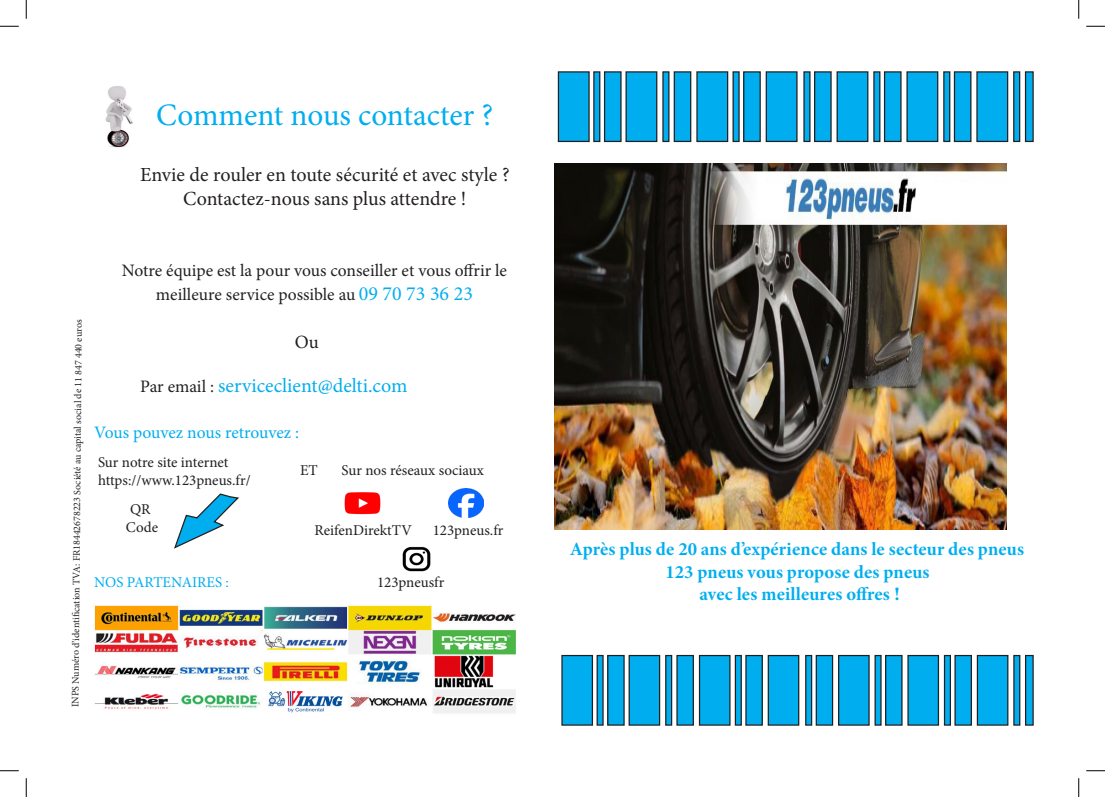
<style>
.page{position:relative;width:1105px;height:797px;background:#fff}
.page>*{position:absolute;margin:0;border:0;box-sizing:border-box;transform-origin:0 0}
.t1{font:31.25px "Minion Pro";letter-spacing:-.005em;color:#00aeef}
.t2{font:20px "Minion Pro";letter-spacing:-.005em;color:#231f20}
.t3{font:20px "Minion Pro";color:#00aeef}
.t4{font:18.75px "Minion Variable Concept";letter-spacing:.005em;color:#00aeef}
.t5{font:18.75px "Minion Pro";color:#231f20}
.t6{font:17.5px/24px "Minion Pro";color:#231f20;text-align:center}
.t7{font:17.5px "Minion Pro";letter-spacing:-.005em;color:#00aeef}
.t8{font:15px "Minion Pro";color:#231f20}
.t9{font:15px "Minion Pro";color:#00aeef}
.t10{font:10px "Minion Pro";letter-spacing:-.01em;color:#231f20}
.s1{font-size:20px;color:#00aeef}
.s2{font-size:17.5px;color:#231f20}
</style>
<div class="page">
<img style="left:554px;top:164px;width:453px;height:365px">
<div style="left:558px;top:72px;width:31px;height:69px;background:#00aeef"></div>
<div style="left:558px;top:71px;width:32px;height:71px;border:1px solid #231f20"></div>
<div style="left:594px;top:72px;width:6px;height:69px;background:#00aeef"></div>
<div style="left:593px;top:71px;width:7px;height:71px;border:1px solid #231f20"></div>
<div style="left:605px;top:72px;width:16px;height:69px;background:#00aeef"></div>
<div style="left:604px;top:71px;width:18px;height:71px;border:1px solid #231f20"></div>
<div style="left:674px;top:72px;width:17px;height:69px;background:#00aeef"></div>
<div style="left:674px;top:71px;width:17px;height:71px;border:1px solid #231f20"></div>
<div style="left:626px;top:72px;width:31px;height:69px;background:#00aeef"></div>
<div style="left:625px;top:71px;width:32px;height:71px;border:1px solid #231f20"></div>
<div style="left:663px;top:72px;width:6px;height:69px;background:#00aeef"></div>
<div style="left:662px;top:71px;width:7px;height:71px;border:1px solid #231f20"></div>
<div style="left:697px;top:72px;width:31px;height:69px;background:#00aeef"></div>
<div style="left:696px;top:71px;width:32px;height:71px;border:1px solid #231f20"></div>
<div style="left:733px;top:72px;width:6px;height:69px;background:#00aeef"></div>
<div style="left:732px;top:71px;width:8px;height:71px;border:1px solid #231f20"></div>
<div style="left:744px;top:72px;width:16px;height:69px;background:#00aeef"></div>
<div style="left:743px;top:71px;width:18px;height:71px;border:1px solid #231f20"></div>
<div style="left:766px;top:72px;width:31px;height:69px;background:#00aeef"></div>
<div style="left:766px;top:71px;width:31px;height:71px;border:1px solid #231f20"></div>
<div style="left:804px;top:72px;width:6px;height:69px;background:#00aeef"></div>
<div style="left:815px;top:72px;width:16px;height:69px;background:#00aeef"></div>
<div style="left:814px;top:71px;width:18px;height:71px;border:1px solid #231f20"></div>
<div style="left:837px;top:72px;width:31px;height:69px;background:#00aeef"></div>
<div style="left:836px;top:71px;width:32px;height:71px;border:1px solid #231f20"></div>
<div style="left:874px;top:72px;width:6px;height:69px;background:#00aeef"></div>
<div style="left:873px;top:71px;width:7px;height:71px;border:1px solid #231f20"></div>
<div style="left:884px;top:72px;width:17px;height:69px;background:#00aeef"></div>
<div style="left:884px;top:71px;width:17px;height:71px;border:1px solid #231f20"></div>
<div style="left:907px;top:72px;width:31px;height:69px;background:#00aeef"></div>
<div style="left:906px;top:71px;width:32px;height:71px;border:1px solid #231f20"></div>
<div style="left:944px;top:72px;width:6px;height:69px;background:#00aeef"></div>
<div style="left:943px;top:71px;width:7px;height:71px;border:1px solid #231f20"></div>
<div style="left:954px;top:72px;width:17px;height:69px;background:#00aeef"></div>
<div style="left:954px;top:71px;width:17px;height:71px;border:1px solid #231f20"></div>
<div style="left:977px;top:72px;width:31px;height:69px;background:#00aeef"></div>
<div style="left:976px;top:71px;width:32px;height:71px;border:1px solid #231f20"></div>
<div style="left:1014px;top:72px;width:6px;height:69px;background:#00aeef"></div>
<div style="left:1013px;top:71px;width:7px;height:71px;border:1px solid #231f20"></div>
<div style="left:1025px;top:72px;width:8px;height:69px;background:#00aeef"></div>
<div style="left:1025px;top:71px;width:9px;height:71px;border:1px solid #231f20"></div>
<div style="left:562px;top:655px;width:30px;height:70px;background:#00aeef"></div>
<div style="left:561px;top:655px;width:32px;height:70px;border:1px solid #231f20"></div>
<div style="left:597px;top:655px;width:6px;height:70px;background:#00aeef"></div>
<div style="left:596px;top:655px;width:8px;height:70px;border:1px solid #231f20"></div>
<div style="left:608px;top:655px;width:16px;height:70px;background:#00aeef"></div>
<div style="left:607px;top:655px;width:18px;height:70px;border:1px solid #231f20"></div>
<div style="left:677px;top:655px;width:16px;height:70px;background:#00aeef"></div>
<div style="left:676px;top:655px;width:18px;height:70px;border:1px solid #231f20"></div>
<div style="left:629px;top:655px;width:31px;height:70px;background:#00aeef"></div>
<div style="left:628px;top:655px;width:32px;height:70px;border:1px solid #231f20"></div>
<div style="left:666px;top:655px;width:6px;height:70px;background:#00aeef"></div>
<div style="left:665px;top:655px;width:7px;height:70px;border:1px solid #231f20"></div>
<div style="left:699px;top:655px;width:31px;height:70px;background:#00aeef"></div>
<div style="left:699px;top:655px;width:31px;height:70px;border:1px solid #231f20"></div>
<div style="left:735px;top:655px;width:6px;height:70px;background:#00aeef"></div>
<div style="left:735px;top:655px;width:7px;height:70px;border:1px solid #231f20"></div>
<div style="left:746px;top:655px;width:16px;height:70px;background:#00aeef"></div>
<div style="left:745px;top:655px;width:18px;height:70px;border:1px solid #231f20"></div>
<div style="left:768px;top:655px;width:31px;height:70px;background:#00aeef"></div>
<div style="left:768px;top:655px;width:31px;height:70px;border:1px solid #231f20"></div>
<div style="left:806px;top:655px;width:6px;height:70px;background:#00aeef"></div>
<div style="left:805px;top:655px;width:7px;height:70px;border:1px solid #231f20"></div>
<div style="left:816px;top:655px;width:16px;height:70px;background:#00aeef"></div>
<div style="left:816px;top:655px;width:17px;height:70px;border:1px solid #231f20"></div>
<div style="left:839px;top:655px;width:30px;height:70px;background:#00aeef"></div>
<div style="left:838px;top:655px;width:32px;height:70px;border:1px solid #231f20"></div>
<div style="left:875px;top:655px;width:6px;height:70px;background:#00aeef"></div>
<div style="left:874px;top:655px;width:8px;height:70px;border:1px solid #231f20"></div>
<div style="left:886px;top:655px;width:16px;height:70px;background:#00aeef"></div>
<div style="left:885px;top:655px;width:17px;height:70px;border:1px solid #231f20"></div>
<div style="left:908px;top:655px;width:30px;height:70px;background:#00aeef"></div>
<div style="left:907px;top:655px;width:32px;height:70px;border:1px solid #231f20"></div>
<div style="left:944px;top:655px;width:6px;height:70px;background:#00aeef"></div>
<div style="left:944px;top:655px;width:7px;height:70px;border:1px solid #231f20"></div>
<div style="left:955px;top:655px;width:16px;height:70px;background:#00aeef"></div>
<div style="left:954px;top:655px;width:18px;height:70px;border:1px solid #231f20"></div>
<div style="left:977px;top:655px;width:31px;height:70px;background:#00aeef"></div>
<div style="left:977px;top:655px;width:31px;height:70px;border:1px solid #231f20"></div>
<div style="left:1014px;top:655px;width:6px;height:70px;background:#00aeef"></div>
<div style="left:1013px;top:655px;width:7px;height:70px;border:1px solid #231f20"></div>
<div style="left:1025px;top:655px;width:8px;height:70px;background:#00aeef"></div>
<div style="left:1025px;top:655px;width:9px;height:70px;border:1px solid #231f20"></div>
<svg style="left:174px;top:493px;width:65px;height:56px"></svg>
<img style="left:402px;top:546px;width:29px;height:26px">
<img style="left:344px;top:492px;width:37px;height:23px">
<img style="left:448px;top:488px;width:35px;height:29px">
<img style="left:94px;top:605px;width:422px;height:108px">
<img style="left:105px;top:86px;width:28px;height:62px">
<svg style="left:0;top:25px;width:19px;height:2px"></svg>
<svg style="left:1086px;top:25px;width:19px;height:2px"></svg>
<svg style="left:0;top:770px;width:19px;height:1px"></svg>
<svg style="left:1086px;top:770px;width:19px;height:1px"></svg>
<svg style="left:25px;top:0;width:2px;height:19px"></svg>
<svg style="left:25px;top:778px;width:2px;height:19px"></svg>
<svg style="left:1078px;top:0;width:1px;height:19px"></svg>
<svg style="left:1078px;top:778px;width:1px;height:19px"></svg>
<p class="t1" style="left:156px;top:94px;width:339px">Comment nous contacter ?</p>
<p class="t2" style="left:140px;top:162px;width:371px">Envie de rouler en toute sécurité et avec style ?</p>
<p class="t2" style="left:183px;top:186px;width:285px">Contactez-nous sans plus attendre !</p>
<p class="t10" style="left:70px;top:707px;width:389px;rotate:-90deg">INPS Numéro d’identification TVA: FR18442678223 Société au capital social de 11 847 440 euros</p>
<p class="t6" style="left:122px;top:258px;width:387px">Notre équipe est la pour vous conseiller et vous offrir le meilleure service possible au <span class="s1">09 70 73 36 23</span></p>
<p class="t5" style="left:295px;top:330px;width:26px">Ou</p>
<p class="t3" style="left:140px;top:372px;width:269px"><span class="s2">Par email :</span> serviceclient@delti.com</p>
<p class="t7" style="left:94px;top:420px;width:206px">Vous pouvez nous retrouvez :</p>
<p class="t8" style="left:98px;top:452px;width:132px">Sur notre site internet</p>
<p class="t8" style="left:98px;top:470px;width:154px">https://www.123pneus.fr/</p>
<p class="t8" style="left:130px;top:499px;width:22px">QR</p>
<p class="t8" style="left:126px;top:517px;width:34px">Code</p>
<p class="t9" style="left:94px;top:572px;width:136px">NOS PARTENAIRES :</p>
<p class="t8" style="left:300px;top:460px;width:19px">ET</p>
<p class="t8" style="left:342px;top:460px;width:144px">Sur nos réseaux sociaux</p>
<p class="t8" style="left:314px;top:520px;width:99px">ReifenDirektTV</p>
<p class="t8" style="left:433px;top:520px;width:72px">123pneus.fr</p>
<p class="t8" style="left:377px;top:572px;width:69px">123pneusfr</p>
<p class="t4" style="left:571px;top:536px;width:455px">Après plus de 20 ans d’expérience dans le secteur des pneus</p>
<p class="t4" style="left:665px;top:558px;width:266px">123 pneus vous propose des pneus</p>
<p class="t4" style="left:699px;top:581px;width:202px">avec les meilleures offres !</p>
</div>
